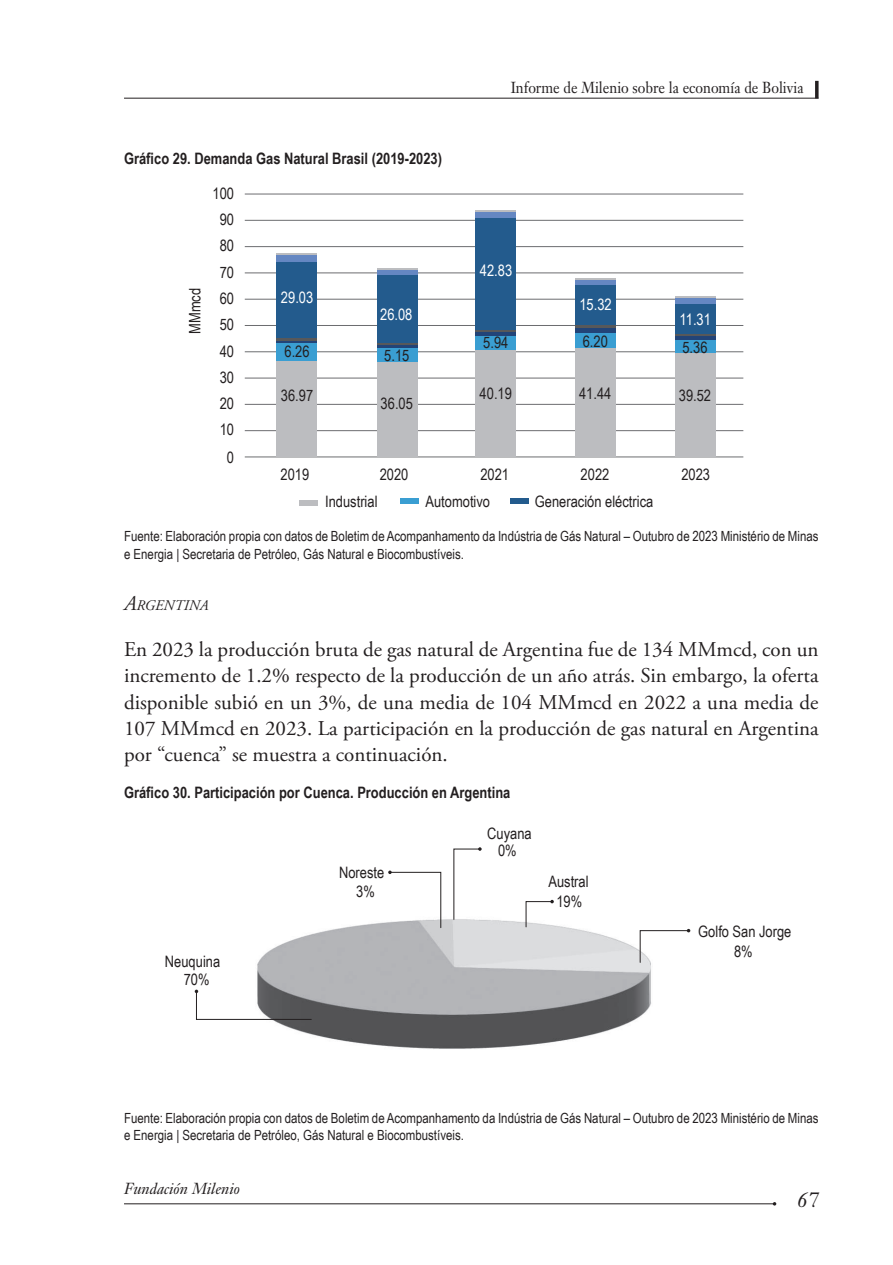
<style>
.page{position:relative;width:893px;height:1265px;background:#fff}
.page>*{position:absolute;margin:0;border:0;box-sizing:border-box;transform-origin:0 0}
.t1{font:21px/26.2px "Adobe Garamond Pro";color:#231f20;text-align:justify}
.t2{font:italic 21px "Janson Text";color:#231f20}
.t3{font:15.75px/26.2px "Arial Narrow";color:#231f20;text-align:center}
.t4{font:700 15.75px "Arial Narrow";color:#231f20}
.t5{font:15.75px "Janson Text";color:#231f20;scale:.9 1}
.t6{font:15.75px "Arial Narrow";color:#fff}
.t7{font:italic 15.75px "Janson Text";color:#231f20}
.t8{font:italic 14.7px "Adobe Garamond Pro";color:#231f20}
.t9{font:14px/17.5px "Arial Narrow";color:#231f20}
.s1{font-size:21px}
</style>
<div class="page">
<hr style="left:124px;top:98px;width:695px;height:1px;background:#231f20">
<hr style="left:124px;top:1203px;width:650px;height:1px;background:#231f20">
<svg style="left:815px;top:81px;width:4px;height:17px"></svg>
<div style="left:299px;top:500px;width:19px;height:5px;background:#bcbdc0"></div>
<div style="left:401px;top:499px;width:18px;height:5px;background:#3a9ed2"></div>
<div style="left:510px;top:499px;width:18px;height:5px;background:#235b8d"></div>
<hr style="left:245px;top:194px;width:498px;height:1px;background:#6c6d70">
<hr style="left:245px;top:220px;width:498px;height:1px;background:#6c6d70">
<hr style="left:245px;top:246px;width:498px;height:1px;background:#6c6d70">
<hr style="left:245px;top:325px;width:498px;height:1px;background:#6c6d70">
<hr style="left:245px;top:351px;width:498px;height:1px;background:#6c6d70">
<hr style="left:245px;top:404px;width:498px;height:1px;background:#6c6d70">
<hr style="left:245px;top:272px;width:498px;height:1px;background:#6c6d70">
<hr style="left:245px;top:299px;width:498px;height:1px;background:#6c6d70">
<hr style="left:245px;top:378px;width:498px;height:1px;background:#6c6d70">
<hr style="left:245px;top:430px;width:498px;height:1px;background:#6c6d70">
<hr style="left:245px;top:457px;width:498px;height:1px;background:#6c6d70">
<div style="left:276px;top:360px;width:41px;height:96px;background:#bcbdc0"></div>
<div style="left:276px;top:343px;width:41px;height:17px;background:#3a9ed2"></div>
<hr style="left:276px;top:340px;width:41px;height:3px;background:#224478">
<hr style="left:276px;top:338px;width:41px;height:2px;background:#57585a">
<div style="left:276px;top:262px;width:41px;height:76px;background:#235b8d"></div>
<div style="left:276px;top:255px;width:41px;height:7px;background:#6587c2"></div>
<hr style="left:276px;top:253px;width:41px;height:2px;background:#bcbdc0">
<div style="left:377px;top:362px;width:40px;height:94px;background:#bcbdc0"></div>
<div style="left:377px;top:348px;width:40px;height:14px;background:#3a9ed2"></div>
<hr style="left:377px;top:345px;width:40px;height:3px;background:#224478">
<hr style="left:377px;top:343px;width:40px;height:2px;background:#57585a">
<div style="left:377px;top:274px;width:40px;height:69px;background:#235b8d"></div>
<hr style="left:377px;top:270px;width:40px;height:4px;background:#6587c2">
<hr style="left:377px;top:268px;width:40px;height:2px;background:#bcbdc0">
<div style="left:476px;top:350px;width:40px;height:106px;background:#bcbdc0"></div>
<div style="left:476px;top:335px;width:40px;height:15px;background:#3a9ed2"></div>
<hr style="left:476px;top:332px;width:40px;height:3px;background:#224478">
<hr style="left:476px;top:330px;width:40px;height:2px;background:#57585a">
<div style="left:476px;top:217px;width:40px;height:113px;background:#235b8d"></div>
<div style="left:476px;top:212px;width:40px;height:5px;background:#6587c2"></div>
<hr style="left:476px;top:210px;width:40px;height:2px;background:#bcbdc0">
<div style="left:575px;top:348px;width:41px;height:108px;background:#bcbdc0"></div>
<div style="left:575px;top:333px;width:41px;height:15px;background:#3a9ed2"></div>
<div style="left:575px;top:328px;width:41px;height:5px;background:#224478"></div>
<hr style="left:575px;top:325px;width:41px;height:3px;background:#57585a">
<div style="left:575px;top:285px;width:41px;height:40px;background:#235b8d"></div>
<div style="left:575px;top:279px;width:41px;height:6px;background:#6587c2"></div>
<hr style="left:575px;top:278px;width:41px;height:1px;background:#bcbdc0">
<div style="left:675px;top:353px;width:40px;height:103px;background:#bcbdc0"></div>
<div style="left:675px;top:339px;width:40px;height:14px;background:#3a9ed2"></div>
<hr style="left:675px;top:336px;width:40px;height:3px;background:#224478">
<hr style="left:675px;top:334px;width:40px;height:2px;background:#57585a">
<div style="left:675px;top:304px;width:40px;height:30px;background:#235b8d"></div>
<div style="left:675px;top:297px;width:40px;height:7px;background:#6587c2"></div>
<hr style="left:675px;top:296px;width:40px;height:1px;background:#bcbdc0">
<img style="left:257px;top:870px;width:394px;height:179px">
<svg style="left:388px;top:871px;width:54px;height:58px"></svg>
<svg style="left:453px;top:847px;width:29px;height:73px"></svg>
<svg style="left:525px;top:900px;width:29px;height:28px"></svg>
<svg style="left:639px;top:929px;width:51px;height:34px"></svg>
<svg style="left:195px;top:990px;width:117px;height:30px"></svg>
<p class="t4" style="left:124px;top:149px;width:320px">Gráfico 29. Demanda Gas Natural Brasil (2019-2023)</p>
<p class="t3" style="left:181px;top:334px;width:47px;rotate:-90deg">MMmcd</p>
<p class="t3" style="left:213px;top:180px;width:23px">100<br>90<br>80<br>70<br>60<br>50<br>40</p>
<p class="t3" style="left:220px;top:364px;width:16px">30</p>
<p class="t3" style="left:220px;top:390px;width:16px;line-height:25.7px;text-align:left">20<br>10</p>
<p class="t3" style="left:227px;top:444px;width:9px">0</p>
<p class="t6" style="left:281px;top:286px;width:34px">29.03</p>
<p class="t6" style="left:380px;top:303px;width:34px">26.08</p>
<p class="t3" style="left:285px;top:338px;width:27px">6.26</p>
<p class="t3" style="left:384px;top:342px;width:27px">5.15</p>
<p class="t3" style="left:281px;top:382px;width:34px">36.97</p>
<p class="t3" style="left:381px;top:390px;width:34px">36.05</p>
<p class="t5" style="left:511px;top:77px;width:327px">Informe de Milenio sobre la economía de Bolivia</p>
<p class="t6" style="left:480px;top:259px;width:34px">42.83</p>
<p class="t6" style="left:579px;top:293px;width:34px">15.32</p>
<p class="t3" style="left:483px;top:329px;width:27px">5.94</p>
<p class="t3" style="left:583px;top:328px;width:27px">6.20</p>
<p class="t6" style="left:680px;top:308px;width:33px">11.31</p>
<p class="t3" style="left:682px;top:334px;width:27px">5.36</p>
<p class="t3" style="left:480px;top:379px;width:34px">40.19</p>
<p class="t3" style="left:579px;top:380px;width:34px">41.44</p>
<p class="t3" style="left:679px;top:382px;width:34px">39.52</p>
<p class="t3" style="left:281px;top:461px;width:30px">2019</p>
<p class="t3" style="left:380px;top:461px;width:30px">2020</p>
<p class="t3" style="left:480px;top:461px;width:30px">2021</p>
<p class="t3" style="left:581px;top:461px;width:30px">2022</p>
<p class="t3" style="left:681px;top:461px;width:30px">2023</p>
<p class="t3" style="left:325px;top:488px;width:54px">Industrial</p>
<p class="t3" style="left:425px;top:488px;width:66px">Automotivo</p>
<p class="t3" style="left:535px;top:488px;width:120px">Generación eléctrica</p>
<p class="t9" style="left:124px;top:527px;width:696px">Fuente: Elaboración propia con datos de Boletim de Acompanhamento da Indústria de Gás Natural – Outubro de 2023 Ministério de Minas e Energia | Secretaria de Petróleo, Gás Natural e Biocombustíveis.</p>
<p class="t8" style="left:124px;top:597px;width:86px"><span class="s1">A</span>RGENTINA</p>
<p class="t1" style="left:124px;top:637px;width:696px">En 2023 la producción bruta de gas natural de Argentina fue de 134 MMmcd, con un incremento de 1.2% respecto de la producción de un año atrás. Sin embargo, la oferta disponible subió en un 3%, de una media de 104 MMmcd en 2022 a una media de 107 MMmcd en 2023. La participación en la producción de gas natural en Argentina por “cuenca” se muestra a continuación.</p>
<p class="t4" style="left:124px;top:784px;width:388px">Gráfico 30. Participación por Cuenca. Producción en Argentina</p>
<p class="t3" style="left:487px;top:820px;width:46px">Cuyana</p>
<p class="t3" style="left:165px;top:948px;width:57px">Neuquina</p>
<p class="t3" style="left:184px;top:965px;width:27px">70%</p>
<p class="t3" style="left:339px;top:859px;width:47px">Noreste</p>
<p class="t3" style="left:356px;top:878px;width:20px">3%</p>
<p class="t3" style="left:498px;top:837px;width:20px">0%</p>
<p class="t3" style="left:548px;top:868px;width:42px">Austral</p>
<p class="t3" style="left:556px;top:888px;width:27px">19%</p>
<p class="t3" style="left:698px;top:917px;width:95px">Golfo San Jorge</p>
<p class="t3" style="left:734px;top:938px;width:20px">8%</p>
<p class="t9" style="left:124px;top:1108px;width:696px">Fuente: Elaboración propia con datos de Boletim de Acompanhamento da Indústria de Gás Natural – Outubro de 2023 Ministério de Minas e Energia | Secretaria de Petróleo, Gás Natural e Biocombustíveis.</p>
<p class="t7" style="left:124px;top:1179px;width:117px">Fundación Milenio</p>
<h1 class="t2" style="left:797px;top:1187px;width:23px">67</h1>
</div>
